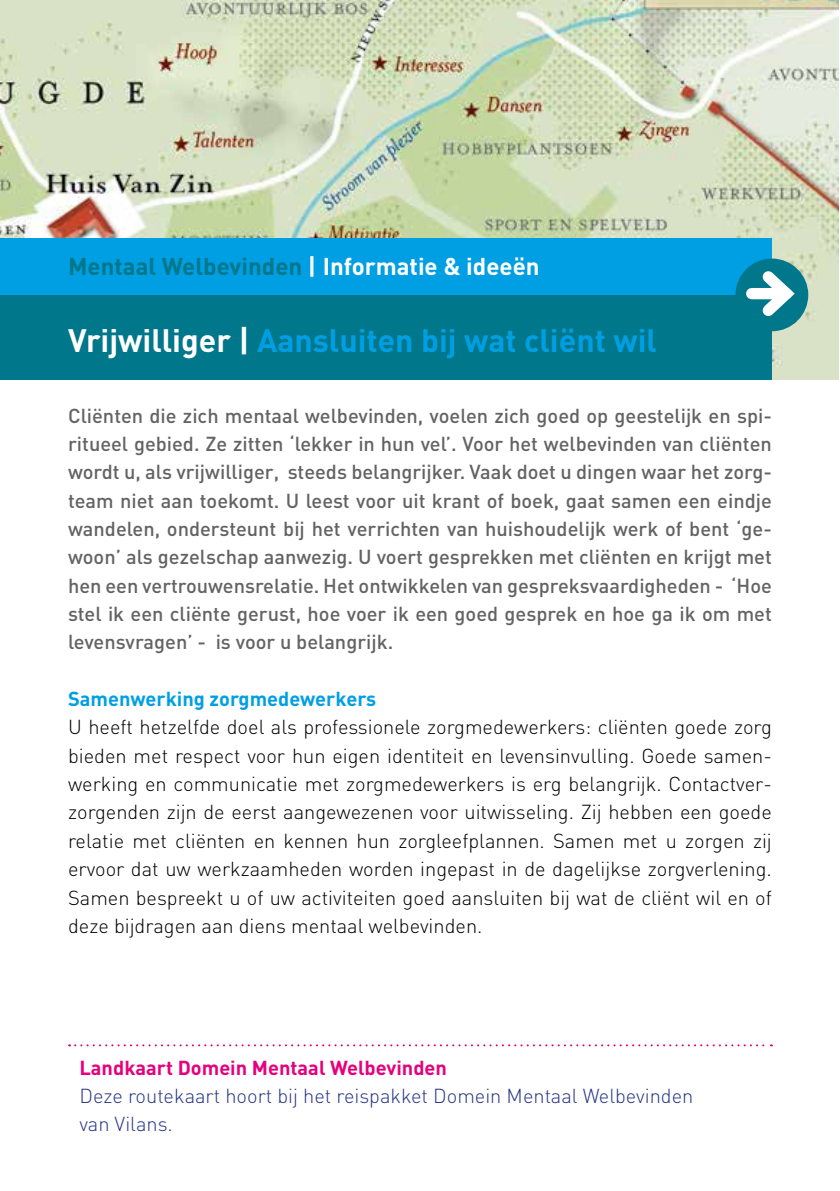
<style>
.page{position:relative;width:840px;height:1191px;background:#fff}
.page>*{position:absolute;margin:0;border:0;box-sizing:border-box;transform-origin:0 0}
.t1{font:700 32px "DIN";color:#009fe3}
.t2{font:700 24px "DIN";color:#00778a}
.t3{font:500 20px/28.4px "DIN";color:#646363;text-align:justify}
.t4{font:300 20px/28.4px "DIN";color:#000;text-align:justify}
.t5{font:300 20px/28.4px "DIN";color:#283583}
.t6{font:700 20px "DIN";color:#e6007d}
.t7{font:700 20px "DIN";color:#009fe3}
.s1{color:#fff}
</style>
<div class="page">
<img style="left:0;top:1px;width:838px;height:379px">
<div style="left:0;top:295px;width:771px;height:85px;background:#00778a"></div>
<div style="left:0;top:238px;width:771px;height:57px;background:#009fe3"></div>
<div style="left:735px;top:258px;width:72px;height:73px;background:#00778a;border-radius:50%"></div>
<svg style="left:751px;top:261px;width:51px;height:65px"></svg>
<svg style="left:69px;top:1044px;width:702px;height:2px"></svg>
<p class="t2" style="left:68px;top:250px;width:473px">Mentaal Welbevinden <span class="s1">| Informatie &amp; ideeën</span></p>
<h1 class="t1" style="left:68px;top:319px;width:590px"><span class="s1">Vrijwilliger |</span> Aansluiten bij wat cliënt wil</h1>
<p class="t3" style="left:68px;top:400px;width:704px">Cliënten die zich mentaal welbevinden, voelen zich goed op geestelijk en spi&shy;ritueel gebied. Ze zitten ‘lekker in hun vel’. Voor het welbevinden van cliënten wordt u, als vrijwilliger, steeds belangrijker. Vaak doet u dingen waar het zorg&shy;team niet aan toekomt. U leest voor uit krant of boek, gaat samen een eindje wandelen, ondersteunt bij het verrichten van huishoudelijk werk of bent ‘ge&shy;woon’ als gezelschap aanwezig. U voert gesprekken met cliënten en krijgt met hen een vertrouwensrelatie. Het ontwikkelen van gespreksvaardigheden - ‘Hoe stel ik een cliënte gerust, hoe voer ik een goed gesprek en hoe ga ik om met levensvragen’ - is voor u belangrijk.</p>
<p class="t7" style="left:68px;top:685px;width:309px">Samenwerking zorgmedewerkers</p>
<p class="t4" style="left:68px;top:713px;width:704px">U heeft hetzelfde doel als professionele zorgmedewerkers: cliënten goede zorg bieden met respect voor hun eigen identiteit en levensinvulling. Goede samen&shy;werking en communicatie met zorgmedewerkers is erg belangrijk. Contactver&shy;zorgenden zijn de eerst aangewezenen voor uitwisseling. Zij hebben een goede relatie met cliënten en kennen hun zorgleefplannen. Samen met u zorgen zij ervoor dat uw werkzaamheden worden ingepast in de dagelijkse zorgverlening.<br>Samen bespreekt u of uw activiteiten goed aansluiten bij wat de cliënt wil en of deze bijdragen aan diens mentaal welbevinden.</p>
<p class="t6" style="left:79px;top:1054px;width:369px">Landkaart Domein Mentaal Welbevinden</p>
<p class="t5" style="left:79px;top:1081px;width:615px">Deze routekaart hoort bij het reispakket Domein Mentaal Welbevinden van Vilans.</p>
</div>
